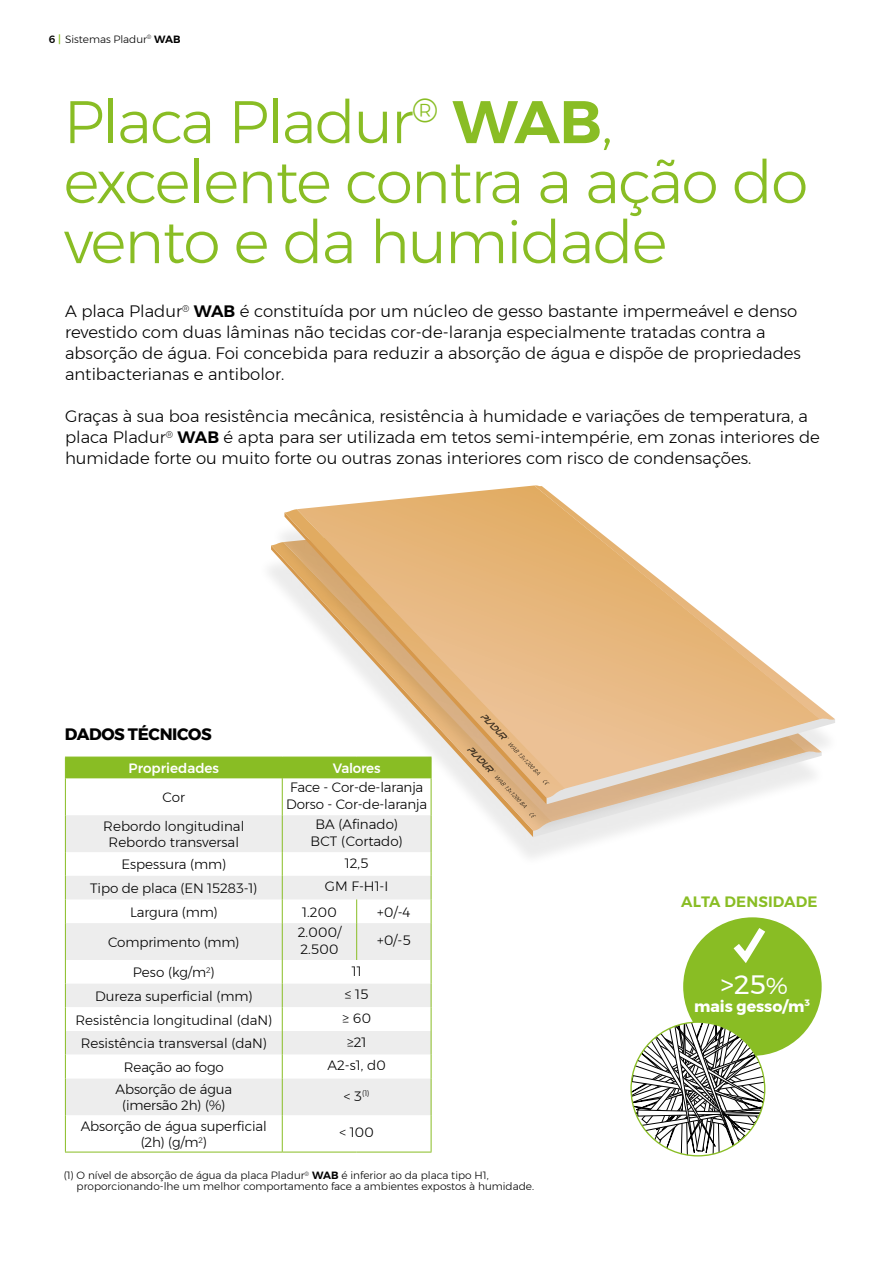
<style>
.page{position:relative;width:893px;height:1263px;background:#fff}
.page>*{position:absolute;margin:0;border:0;box-sizing:border-box;transform-origin:0 0}
.t1{font:300 60px/60px "Montserrat";letter-spacing:-.025em;color:#89bd24}
.t2{font:26.55px "Montserrat";color:#fff}
.t3{font:300 16.5px/21px "Montserrat";color:#000}
.t4{font:700 16.5px "Montserrat";letter-spacing:-.02em;color:#000}
.t5{font:700 15.75px "Montserrat";color:#fff}
.t6{font:600 15px "Montserrat";letter-spacing:.01em;color:#89bd24}
.t7{font:300 13.5px/16.6px "Montserrat";color:#000;text-align:center}
.t8{font:500 13.5px "Montserrat";color:#fff}
.t9{font:500 13.5px "Montserrat";letter-spacing:-.02em;color:#fff}
.t10{font:300 10.5px/10.5px "Montserrat";color:#000}
.t11{font:300 7.8px "Montserrat";color:#000}
.s1{font-weight:500}
.s2{font-weight:500;color:#89bd24}
.s3{font-weight:600}
.s4{font-size:13.5px}
.s5{font-size:23.1px}
</style>
<div class="page">
<div style="left:683px;top:917px;width:139px;height:139px;background:#89bd24;border-radius:50%"></div>
<svg style="left:726px;top:920px;width:46px;height:43px"></svg>
<svg style="left:66px;top:815px;width:365px;height:300px;fill:#ededed"></svg>
<hr style="left:431px;top:1078px;width:1px;height:37px;background:#89bd24">
<hr style="left:431px;top:1115px;width:1px;height:37px;background:#89bd24">
<div style="left:65px;top:757px;width:193px;height:21px;background:#89bd24"></div>
<hr style="left:65px;top:778px;width:1px;height:37px;background:#89bd24">
<hr style="left:65px;top:815px;width:1px;height:37px;background:#89bd24">
<svg style="left:65px;top:852px;width:1px;height:71px"></svg>
<svg style="left:282px;top:867px;width:1px;height:56px"></svg>
<svg style="left:356px;top:899px;width:1px;height:24px"></svg>
<svg style="left:431px;top:867px;width:1px;height:56px"></svg>
<hr style="left:65px;top:923px;width:1px;height:37px;background:#89bd24">
<hr style="left:282px;top:923px;width:1px;height:37px;background:#89bd24">
<hr style="left:356px;top:923px;width:1px;height:37px;background:#89bd24">
<hr style="left:431px;top:923px;width:1px;height:37px;background:#89bd24">
<svg style="left:65px;top:960px;width:367px;height:118px"></svg>
<hr style="left:65px;top:1078px;width:1px;height:37px;background:#89bd24">
<hr style="left:282px;top:1078px;width:1px;height:37px;background:#89bd24">
<hr style="left:65px;top:1115px;width:1px;height:37px;background:#89bd24">
<hr style="left:65px;top:1152px;width:217px;height:1px;background:#89bd24">
<hr style="left:282px;top:1115px;width:1px;height:37px;background:#89bd24">
<hr style="left:282px;top:1152px;width:75px;height:1px;background:#89bd24">
<hr style="left:357px;top:1152px;width:74px;height:1px;background:#89bd24">
<div style="left:258px;top:531px;width:568px;height:336px;background:#000;opacity:.08"></div>
<div style="left:271px;top:498px;width:569px;height:337px;background:#000;opacity:.08"></div>
<svg style="left:297px;top:485px;width:237px;height:24px"></svg>
<svg style="left:284px;top:509px;width:250px;height:289px"></svg>
<svg style="left:534px;top:485px;width:301px;height:229px"></svg>
<svg style="left:467px;top:714px;width:368px;height:123px"></svg>
<svg style="left:632px;top:1023px;width:132px;height:133px"></svg>
<p class="t10" style="left:49px;top:34px;width:133px"><span class="s1">6</span> <span class="s2">|</span> Sistemas Pladur<sup>®</sup> <span class="s3">WAB</span></p>
<h1 class="t1" style="left:64px;top:91px;width:746px">Placa Pladur<sup>®</sup> <span class="s3">WAB</span>, excelente contra a ação do vento e da humidade</h1>
<p class="t3" style="left:65px;top:300px;width:737px">A placa Pladur<sup>®</sup> <span class="s3">WAB</span> é constituída por um núcleo de gesso bastante impermeável e denso revestido com duas lâminas não tecidas cor-de-laranja especialmente tratadas contra a absorção de água. Foi concebida para reduzir a absorção de água e dispõe de propriedades antibacterianas e antibolor.</p>
<p class="t3" style="left:65px;top:405px;width:756px">Graças à sua boa resistência mecânica, resistência à humidade e variações de temperatura, a placa Pladur<sup>®</sup> <span class="s3">WAB</span> é apta para ser utilizada em tetos semi-intempérie, em zonas interiores de humidade forte ou muito forte ou outras zonas interiores com risco de condensações.</p>
<p class="t4" style="left:65px;top:721px;width:148px">DADOS TÉCNICOS</p>
<p class="t8" style="left:129px;top:758px;width:92px">Propriedades</p>
<p class="t9" style="left:333px;top:758px;width:49px">Valores</p>
<p class="t7" style="left:163px;top:789px;width:24px">Cor</p>
<p class="t7" style="left:286px;top:779px;width:142px;text-align:left">Face - Cor-de-laranja<br>Dorso - Cor-de-laranja</p>
<p class="t7" style="left:103px;top:817px;width:143px">Rebordo longitudinal<br>Rebordo transversal</p>
<p class="t7" style="left:311px;top:816px;width:94px">BA (Afinado)<br>BCT (Cortado)</p>
<p class="t7" style="left:121px;top:856px;width:106px">Espessura (mm)</p>
<p class="t7" style="left:345px;top:854px;width:25px">12,5</p>
<p class="t7" style="left:90px;top:880px;width:169px">Tipo de placa (EN 15283-1)</p>
<p class="t7" style="left:325px;top:878px;width:65px">GM F-H1-I</p>
<p class="t7" style="left:130px;top:903px;width:89px">Largura (mm)</p>
<p class="t7" style="left:302px;top:903px;width:36px">1.200</p>
<p class="t7" style="left:377px;top:903px;width:35px">+0/-4</p>
<p class="t7" style="left:108px;top:933px;width:133px">Comprimento (mm)</p>
<p class="t7" style="left:298px;top:924px;width:45px;text-align:left">2.000/<br>2.500</p>
<p class="t7" style="left:377px;top:932px;width:35px">+0/-5</p>
<p class="t7" style="left:133px;top:964px;width:83px">Peso (kg/m<sup>2</sup>)</p>
<p class="t7" style="left:352px;top:962px;width:11px">11</p>
<p class="t7" style="left:95px;top:987px;width:159px">Dureza superficial (mm)</p>
<p class="t7" style="left:345px;top:986px;width:25px">≤ 15</p>
<p class="t7" style="left:75px;top:1011px;width:198px">Resistência longitudinal (daN)</p>
<p class="t7" style="left:342px;top:1009px;width:30px">≥ 60</p>
<p class="t7" style="left:81px;top:1035px;width:188px">Resistência transversal (daN)</p>
<p class="t7" style="left:347px;top:1033px;width:21px">≥21</p>
<p class="t7" style="left:124px;top:1058px;width:101px">Reação ao fogo</p>
<p class="t7" style="left:328px;top:1057px;width:60px">A2-s1, d0</p>
<p class="t7" style="left:116px;top:1080px;width:118px">Absorção de água (imersão 2h) (%)</p>
<p class="t11" style="left:344px;top:1087px;width:27px"><span class="s4">&lt; 3</span>(1)</p>
<p class="t7" style="left:81px;top:1117px;width:188px">Absorção de água superficial (2h) (g/m<sup>2</sup>)</p>
<p class="t7" style="left:339px;top:1124px;width:36px">&lt; 100</p>
<p class="t10" style="left:77px;top:1170px;width:459px;text-indent:-13px">(1) O nível de absorção de água da placa Pladur<sup>®</sup> <span class="s3">WAB</span> é inferior ao da placa tipo H1, proporcionando-lhe um melhor comportamento face a ambientes expostos à humidade.</p>
<p class="t6" style="left:681px;top:890px;width:138px">ALTA DENSIDADE</p>
<h2 class="t2" style="left:721px;top:965px;width:68px">&gt;25<span class="s5">%</span></h2>
<p class="t5" style="left:694px;top:993px;width:117px">mais gesso/m<sup>3</sup></p>
</div>
